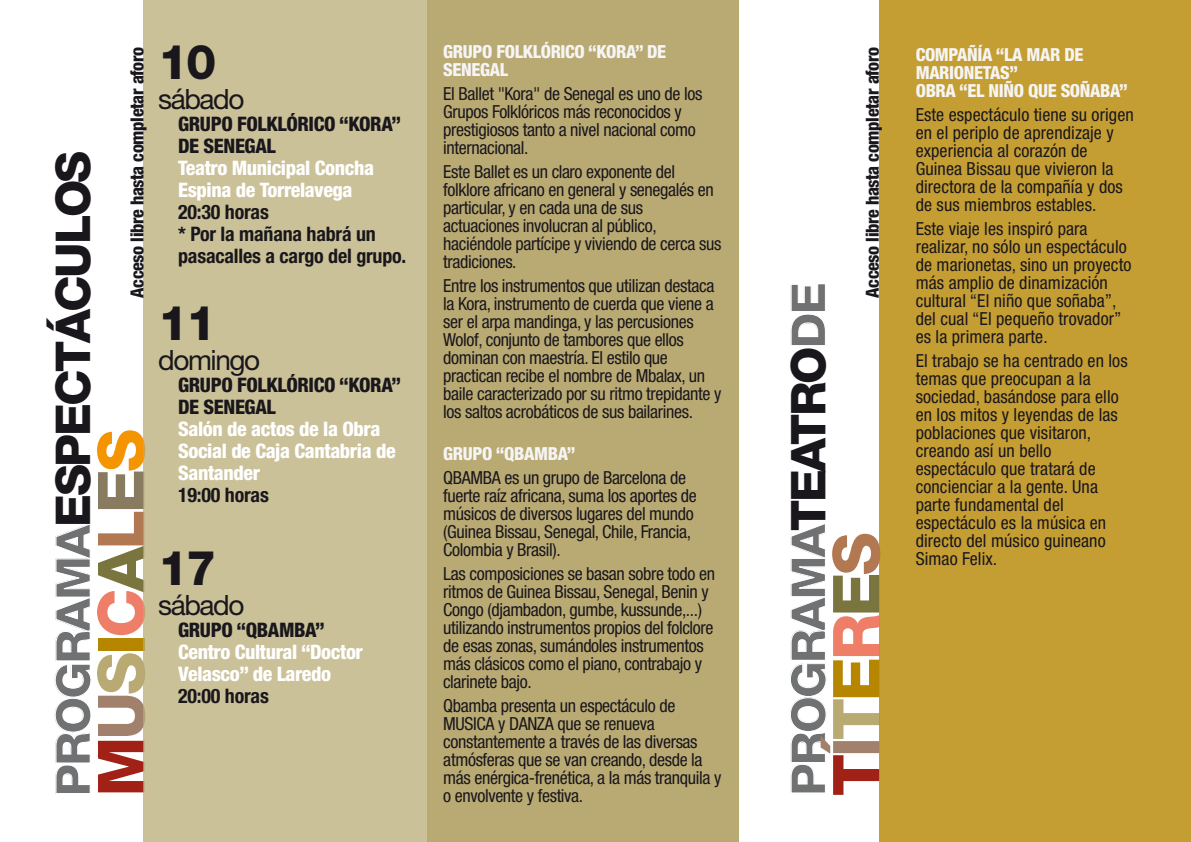
<style>
.page{position:relative;width:1191px;height:842px;background:#fff}
.page>*{position:absolute;margin:0;border:0;box-sizing:border-box;transform-origin:0 0}
.t1{font:800 64.8px "Helvetica Neue";letter-spacing:-.05em;color:#a12116}
.t2{font:800 48px "Helvetica Neue";letter-spacing:-.05em;color:#1a171c}
.t3{font:800 48px "Helvetica Neue";letter-spacing:-.05em;color:#707172}
.t4{font:28px "Helvetica Neue";letter-spacing:-.05em;color:#1a171c}
.t5{font:800 condensed 20px/22px "Helvetica Neue";letter-spacing:-.02em;color:#fff}
.t6{font:700 condensed 20px/22px "Helvetica Neue";letter-spacing:-.01em;color:#1a171c}
.t7{font:800 condensed 20px/22px "Helvetica Neue";letter-spacing:-.02em;color:#1a171c}
.t8{font:condensed 18px/18px "Helvetica Neue";letter-spacing:-.02em;color:#1a171c}
.t9{font:condensed 18px/18px "Helvetica Neue";letter-spacing:.005em;color:#1a171c}
.t10{font:800 condensed 18px/18px "Helvetica Neue";letter-spacing:-.02em;color:#f6f5f5}
.t11{font:800 condensed 18px "Helvetica Neue";letter-spacing:-.02em;color:#1a171c}
.s1{color:#707172}
.s2{color:#1a171c}
.s3{color:#a2816c}
.s4{color:#b9aa74}
.s5{color:#b68600}
.s6{color:#ee7e68}
.s7{color:#7a743e}
.s8{color:#b17851}
.s9{color:#897b60}
.s10{color:#f39400}
</style>
<div class="page">
<div style="left:143px;top:0;width:284px;height:842px;background:#cbc199"></div>
<div style="left:427px;top:0;width:312px;height:842px;background:#b9aa74"></div>
<div style="left:879px;top:0;width:312px;height:842px;background:#c49e33"></div>
<p class="t10" style="left:443px;top:42px;width:224px">GRUPO FOLKLÓRICO “KORA” DE<br>SENEGAL</p>
<p class="t8" style="left:443px;top:84px;width:261px">El Ballet "Kora" de Senegal es uno de los Grupos Folklóricos más reconocidos y prestigiosos tanto a nivel nacional como internacional.</p>
<p class="t8" style="left:443px;top:162px;width:279px">Este Ballet es un claro exponente del folklore africano en general y senegalés en particular, y en cada una de sus actuaciones involucran al público, haciéndole partícipe y viviendo de cerca sus tradiciones.</p>
<p class="t8" style="left:443px;top:276px;width:279px">Entre los instrumentos que utilizan destaca la Kora, instrumento de cuerda que viene a ser el arpa mandinga, y las percusiones Wolof, conjunto de tambores que ellos dominan con maestría. El estilo que practican recibe el nombre de Mbalax, un baile caracterizado por su ritmo trepidante y los saltos acrobáticos de sus bailarines.</p>
<p class="t10" style="left:443px;top:444px;width:134px">GRUPO “QBAMBA”</p>
<p class="t8" style="left:443px;top:468px;width:255px">QBAMBA es un grupo de Barcelona de fuerte raíz africana, suma los aportes de músicos de diversos lugares del mundo (Guinea Bissau, Senegal, Chile, Francia, Colombia y Brasil).</p>
<p class="t8" style="left:443px;top:564px;width:273px">Las composiciones se basan sobre todo en ritmos de Guinea Bissau, Senegal, Benin y Congo (djambadon, gumbe, kussunde,...) utilizando instrumentos propios del folclore de esas zonas, sumándoles instrumentos más clásicos como el piano, contrabajo y clarinete bajo.</p>
<p class="t8" style="left:443px;top:696px;width:279px">Qbamba presenta un espectáculo de MUSICA y DANZA que se renueva constantemente a través de las diversas atmósferas que se van creando, desde la más enérgica-frenética, a la más tranquila y o envolvente y festiva.</p>
<h2 class="t2" style="left:158px;top:34px;width:60px">10</h2>
<h3 class="t4" style="left:158px;top:83px;width:88px">sábado</h3>
<p class="t7" style="left:178px;top:113px;width:224px">GRUPO FOLKLÓRICO “KORA”<br>DE SENEGAL</p>
<p class="t5" style="left:178px;top:157px;width:197px">Teatro Municipal Concha<br>Espina de Torrelavega</p>
<p class="t6" style="left:178px;top:201px;width:230px">20:30 horas<br>* Por la mañana habrá un pasacalles a cargo del grupo.</p>
<h2 class="t2" style="left:158px;top:295px;width:60px">11</h2>
<h3 class="t4" style="left:158px;top:344px;width:104px">domingo</h3>
<p class="t7" style="left:178px;top:374px;width:224px">GRUPO FOLKLÓRICO “KORA”<br>DE SENEGAL</p>
<p class="t5" style="left:178px;top:418px;width:219px">Salón de actos de la Obra<br>Social de Caja Cantabria de<br>Santander</p>
<p class="t6" style="left:178px;top:484px;width:92px">19:00 horas</p>
<p class="t11" style="left:126px;top:298px;width:252px;rotate:-90deg">Acceso libre hasta completar aforo</p>
<p class="t11" style="left:861px;top:298px;width:252px;rotate:-90deg">Acceso libre hasta completar aforo</p>
<h2 class="t2" style="left:45px;top:796px;width:647px;rotate:-90deg"><span class="s1">PROGRAMA</span>ESPECTÁCULOS</h2>
<h2 class="t3" style="left:779px;top:796px;width:516px;rotate:-90deg">PROGRAMA<span class="s2">TEATRO</span>DE</h2>
<h1 class="t1" style="left:83px;top:796px;width:369px;rotate:-90deg">M<span class="s3">U</span><span class="s4">S</span><span class="s5">I</span><span class="s6">C</span><span class="s7">A</span><span class="s8">L</span><span class="s9">E</span><span class="s10">S</span></h1>
<h1 class="t1" style="left:817px;top:796px;width:265px;rotate:-90deg">T<span class="s3">Í</span><span class="s4">T</span><span class="s5">E</span><span class="s6">R</span><span class="s7">E</span><span class="s8">S</span></h1>
<h2 class="t2" style="left:158px;top:539px;width:60px">17</h2>
<h3 class="t4" style="left:158px;top:588px;width:88px">sábado</h3>
<p class="t7" style="left:178px;top:619px;width:148px">GRUPO “QBAMBA”</p>
<p class="t5" style="left:178px;top:641px;width:186px">Centro Cultural “Doctor<br>Velasco” de Laredo</p>
<p class="t6" style="left:178px;top:685px;width:92px">20:00 horas</p>
<p class="t10" style="left:915px;top:46px;width:214px">COMPAÑÍA “LA MAR DE<br>MARIONETAS”<br>OBRA “EL NIÑO QUE SOÑABA”</p>
<p class="t9" style="left:915px;top:106px;width:219px">Este espectáculo tiene su origen en el periplo de aprendizaje y experiencia al corazón de<br>Guinea Bissau que vivieron la directora de la compañía y dos de sus miembros estables.</p>
<p class="t9" style="left:915px;top:220px;width:217px">Este viaje les inspiró para realizar, no sólo un espectáculo de marionetas, sino un proyecto más amplio de dinamización cultural “El niño que soñaba”, del cual “El pequeño trovador” es la primera parte.</p>
<p class="t9" style="left:915px;top:352px;width:213px">El trabajo se ha centrado en los temas que preocupan a la sociedad, basándose para ello en los mitos y leyendas de las poblaciones que visitaron, creando así un bello espectáculo que tratará de concienciar a la gente. Una parte fundamental del espectáculo es la música en directo del músico guineano<br>Simao Felix.</p>
</div>
